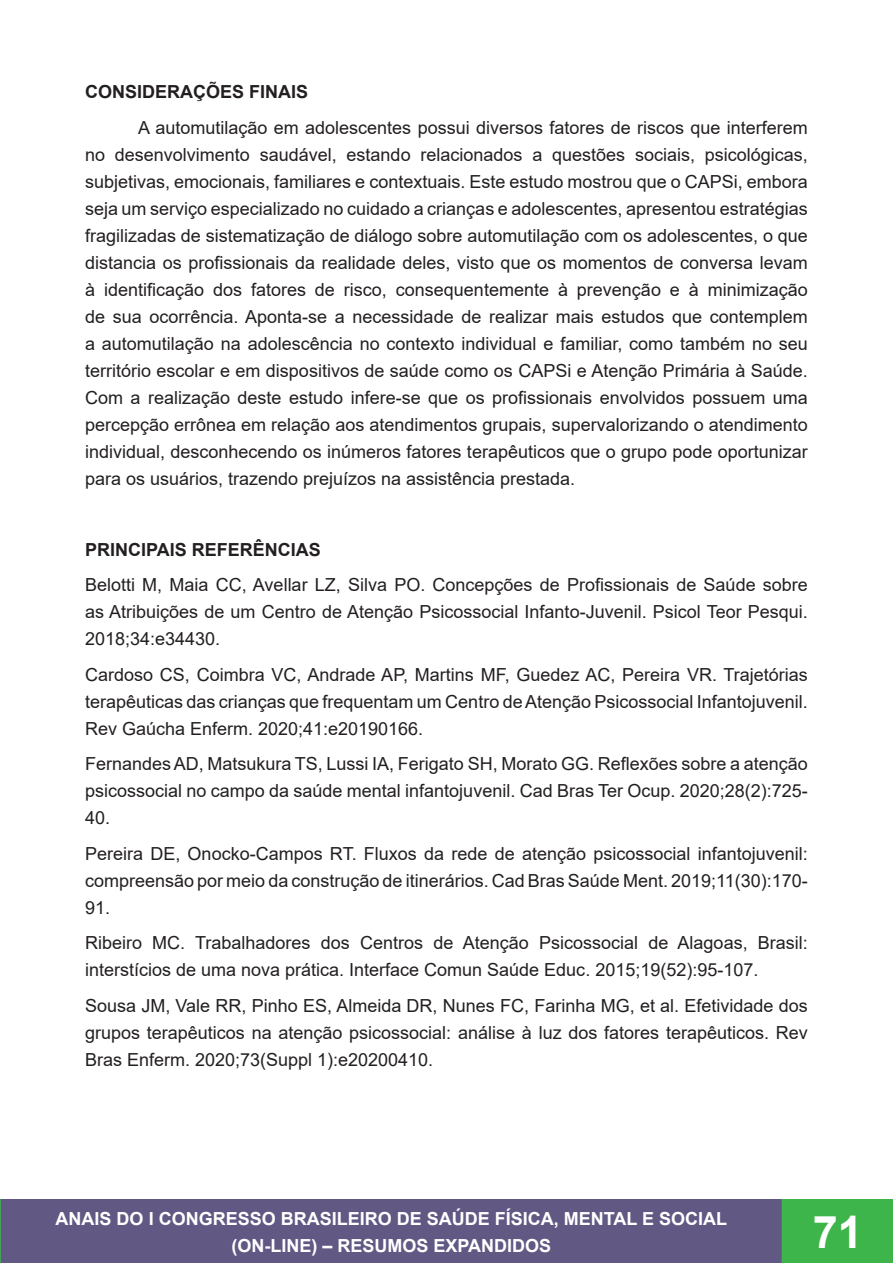
<style>
.page{position:relative;width:893px;height:1263px;background:#fff}
.page>*{position:absolute;margin:0;border:0;box-sizing:border-box;transform-origin:0 0}
.t1{font:700 45px "Arial";color:#fff}
.t2{font:18px/27px "Arial";color:#231f20;text-align:justify}
.t3{font:700 18px/27px "Arial";color:#fff;text-align:center}
.t4{font:700 18px "Arial";color:#231f20}
</style>
<div class="page">
<div style="left:0;top:1200px;width:782px;height:63px;background:#615984"></div>
<div style="left:0;top:1199px;width:783px;height:64px;border:2px solid #615984"></div>
<svg style="left:0;top:1199px;width:1px;height:64px"></svg>
<div style="left:782px;top:1200px;width:111px;height:63px;background:#3db54a"></div>
<div style="left:782px;top:1199px;width:111px;height:64px;border:2px solid #3db54a"></div>
<p class="t4" style="left:85px;top:79px;width:225px">CONSIDERAÇÕES FINAIS</p>
<p class="t2" style="left:85px;top:114px;width:724px;text-indent:53px">A automutilação em adolescentes possui diversos fatores de riscos que interferem no desenvolvimento saudável, estando relacionados a questões sociais, psicológicas, subjetivas, emocionais, familiares e contextuais. Este estudo mostrou que o CAPSi, embora seja um serviço especializado no cuidado a crianças e adolescentes, apresentou estratégias fragilizadas de sistematização de diálogo sobre automutilação com os adolescentes, o que distancia os profissionais da realidade deles, visto que os momentos de conversa levam à identificação dos fatores de risco, consequentemente à prevenção e à minimização de sua ocorrência. Aponta-se a necessidade de realizar mais estudos que contemplem a automutilação na adolescência no contexto individual e familiar, como também no seu território escolar e em dispositivos de saúde como os CAPSi e Atenção Primária à Saúde.<br>Com a realização deste estudo infere-se que os profissionais envolvidos possuem uma percepção errônea em relação aos atendimentos grupais, supervalorizando o atendimento individual, desconhecendo os inúmeros fatores terapêuticos que o grupo pode oportunizar para os usuários, trazendo prejuízos na assistência prestada.</p>
<p class="t4" style="left:85px;top:537px;width:237px">PRINCIPAIS REFERÊNCIAS</p>
<p class="t2" style="left:85px;top:571px;width:724px">Belotti M, Maia CC, Avellar LZ, Silva PO. Concepções de Profissionais de Saúde sobre as Atribuições de um Centro de Atenção Psicossocial Infanto-Juvenil. Psicol Teor Pesqui.<br>2018;34:e34430.</p>
<p class="t2" style="left:85px;top:661px;width:724px">Cardoso CS, Coimbra VC, Andrade AP, Martins MF, Guedez AC, Pereira VR. Trajetórias terapêuticas das crianças que frequentam um Centro de Atenção Psicossocial Infantojuvenil.<br>Rev Gaúcha Enferm. 2020;41:e20190166.</p>
<p class="t2" style="left:85px;top:750px;width:724px">Fernandes AD, Matsukura TS, Lussi IA, Ferigato SH, Morato GG. Reflexões sobre a atenção psicossocial no campo da saúde mental infantojuvenil. Cad Bras Ter Ocup. 2020;28(2):725- 40.</p>
<p class="t2" style="left:85px;top:840px;width:724px">Pereira DE, Onocko-Campos RT. Fluxos da rede de atenção psicossocial infantojuvenil: compreensão por meio da construção de itinerários. Cad Bras Saúde Ment. 2019;11(30):170- 91.</p>
<p class="t2" style="left:85px;top:929px;width:724px">Ribeiro MC. Trabalhadores dos Centros de Atenção Psicossocial de Alagoas, Brasil: interstícios de uma nova prática. Interface Comun Saúde Educ. 2015;19(52):95-107.</p>
<p class="t2" style="left:85px;top:992px;width:724px">Sousa JM, Vale RR, Pinho ES, Almeida DR, Nunes FC, Farinha MG, et al. Efetividade dos grupos terapêuticos na atenção psicossocial: análise à luz dos fatores terapêuticos. Rev Bras Enferm. 2020;73(Suppl 1):e20200410.</p>
<p class="t3" style="left:56px;top:1205px;width:673px">ANAIS DO I CONGRESSO BRASILEIRO DE SAÚDE FÍSICA, MENTAL E SOCIAL (ON-LINE) – RESUMOS EXPANDIDOS</p>
<h1 class="t1" style="left:813px;top:1200px;width:52px">71</h1>
</div>
